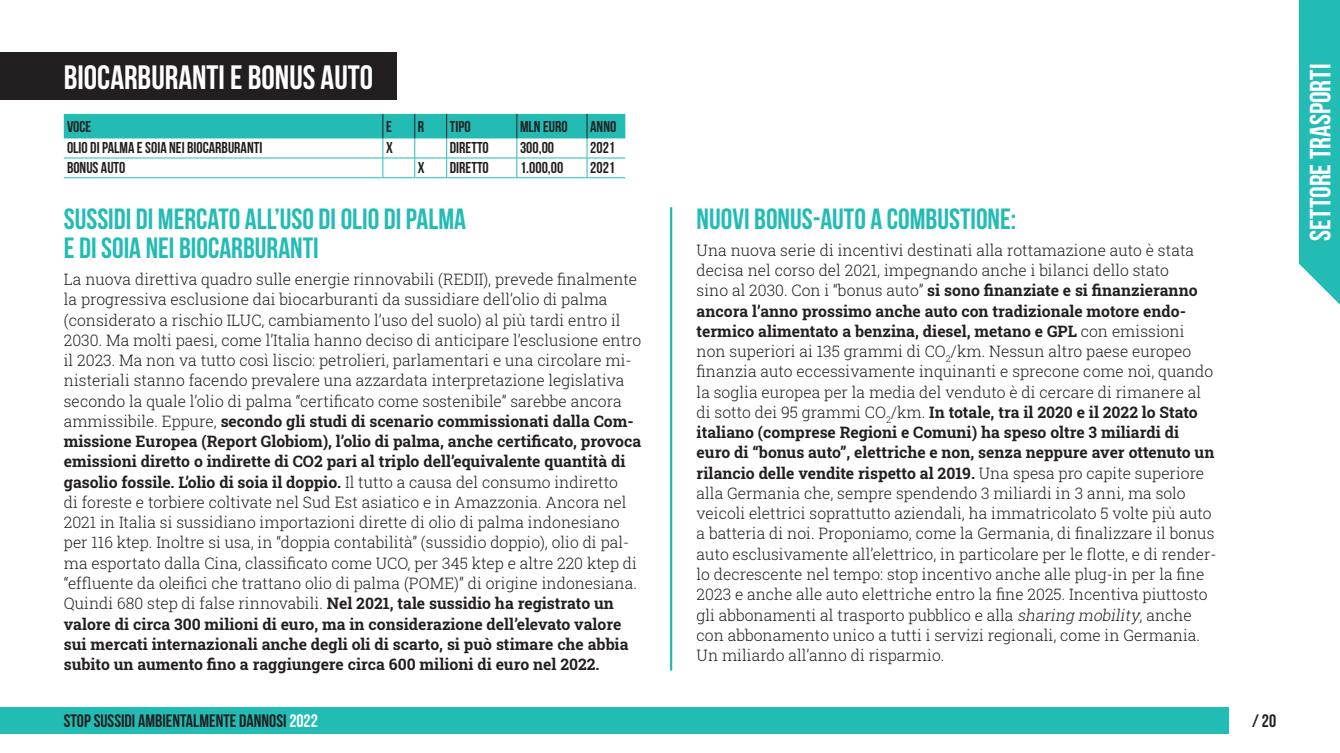
<style>
.page{position:relative;width:1340px;height:753px;background:#fff}
.page>*{position:absolute;margin:0;border:0;box-sizing:border-box;transform-origin:0 0}
.titolo_3{font:700 33.75px "Bebas Neue";color:#fff}
.testo_note_tabelle{font:700 29.25px/29.2px "Bebas Neue";color:#22bcb5}
.t1{font:700 29.25px "Bebas Neue";color:#fff}
.t2{font:700 18px "Bebas Neue";color:#231f20}
.testo_note_tabelle-2{font:300 15.75px/20.2px "Roboto Slab";color:#231f20}
.t3{font:700 15.75px "Bebas Neue";color:#231f20}
.s1{font-weight:700}
.s2{font-style:italic}
.s3{color:#fff}
</style>
<div class="page">
<div style="left:0;top:707px;width:1228px;height:26px;background:#22bcb5"></div>
<svg style="left:1298px;top:0;width:41px;height:304px;background:#35c1bb"></svg>
<div style="left:0;top:53px;width:397px;height:47px;background:#231f20"></div>
<hr style="left:670px;top:207px;width:2px;height:463px;background:#22bcb5">
<svg style="left:64px;top:114px;width:561px;height:63px"></svg>
<hr style="left:64px;top:177px;width:319px;height:1px;background:#22bcb5">
<hr style="left:383px;top:177px;width:32px;height:1px;background:#22bcb5">
<hr style="left:415px;top:177px;width:31px;height:1px;background:#22bcb5">
<hr style="left:446px;top:177px;width:71px;height:1px;background:#22bcb5">
<hr style="left:517px;top:177px;width:70px;height:1px;background:#22bcb5">
<hr style="left:587px;top:177px;width:38px;height:1px;background:#22bcb5">
<p class="titolo_3" style="left:64px;top:59px;width:311px">BIOCARBURANTI E BONUS AUTO</p>
<p class="t3" style="left:67px;top:118px;width:26px">VOCE</p>
<p class="t3" style="left:386px;top:118px;width:7px">E</p>
<p class="t3" style="left:418px;top:118px;width:8px">R</p>
<p class="t3" style="left:450px;top:118px;width:22px">TIPO</p>
<p class="t3" style="left:520px;top:118px;width:49px">MLN EURO</p>
<p class="t3" style="left:590px;top:118px;width:28px">ANNO</p>
<p class="t3" style="left:67px;top:139px;width:197px">OLIO DI PALMA E SOIA NEI BIOCARBURANTI</p>
<p class="t3" style="left:386px;top:139px;width:8px">X</p>
<p class="t3" style="left:450px;top:139px;width:40px">DIRETTO</p>
<p class="t3" style="left:520px;top:139px;width:36px">300,00</p>
<p class="t3" style="left:590px;top:139px;width:26px">2021</p>
<p class="t3" style="left:67px;top:159px;width:60px">BONUS AUTO</p>
<p class="t3" style="left:418px;top:159px;width:8px">X</p>
<p class="t3" style="left:450px;top:159px;width:40px">DIRETTO</p>
<p class="t3" style="left:520px;top:159px;width:45px">1.000,00</p>
<p class="t3" style="left:590px;top:159px;width:26px">2021</p>
<p class="testo_note_tabelle" style="left:64px;top:204px;width:404px">SUSSIDI DI MERCATO ALL’USO DI OLIO DI PALMA<br>E DI SOIA NEI BIOCARBURANTI</p>
<p class="testo_note_tabelle-2" style="left:64px;top:269px;width:579px">La nuova direttiva quadro sulle energie rinnovabili (REDII), prevede finalmente la progressiva esclusione dai biocarburanti da sussidiare dell’olio di palma (considerato a rischio ILUC, cambiamento l’uso del suolo) al più tardi entro il 2030. Ma molti paesi, come l’Italia hanno deciso di anticipare l’esclusione entro il 2023. Ma non va tutto così liscio: petrolieri, parlamentari e una circolare mi&shy;nisteriali stanno facendo prevalere una azzardata interpretazione legislativa secondo la quale l’olio di palma “certificato come sostenibile” sarebbe ancora ammissibile. Eppure, <span class="s1">secondo gli studi di scenario commissionati dalla Com&shy;missione Europea (Report Globiom), l’olio di palma, anche certificato, provoca emissioni diretto o indirette di CO2 pari al triplo dell’equivalente quantità di gasolio fossile. L’olio di soia il doppio.</span> Il tutto a causa del consumo indiretto<br>di foreste e torbiere coltivate nel Sud Est asiatico e in Amazzonia. Ancora nel 2021 in Italia si sussidiano importazioni dirette di olio di palma indonesiano per 116 ktep. Inoltre si usa, in “doppia contabilità” (sussidio doppio), olio di pal&shy;ma esportato dalla Cina, classificato come UCO, per 345 ktep e altre 220 ktep di “effluente da oleifici che trattano olio di palma (POME)” di origine indonesiana.<br>Quindi 680 step di false rinnovabili. <span class="s1">Nel 2021, tale sussidio ha registrato un valore di circa 300 milioni di euro, ma in considerazione dell’elevato valore sui mercati internazionali anche degli oli di scarto, si può stimare che abbia subito un aumento fino a raggiungere circa 600 milioni di euro nel 2022.</span></p>
<p class="testo_note_tabelle" style="left:696px;top:204px;width:321px">NUOVI BONUS-AUTO A COMBUSTIONE:</p>
<p class="testo_note_tabelle-2" style="left:696px;top:239px;width:521px">Una nuova serie di incentivi destinati alla rottamazione auto è stata decisa nel corso del 2021, impegnando anche i bilanci dello stato<br>sino al 2030. Con i “bonus auto” <span class="s1">si sono finanziate e si finanzieranno ancora l’anno prossimo anche auto con tradizionale motore endo&shy;termico alimentato a benzina, diesel, metano e GPL</span> con emissioni non superiori ai 135 grammi di CO<sub>2</sub>/km. Nessun altro paese europeo finanzia auto eccessivamente inquinanti e sprecone come noi, quando la soglia europea per la media del venduto è di cercare di rimanere al di sotto dei 95 grammi CO<sub>2</sub>/km. <span class="s1">In totale, tra il 2020 e il 2022 lo Stato italiano (comprese Regioni e Comuni) ha speso oltre 3 miliardi di euro di “bonus auto”, elettriche e non, senza neppure aver ottenuto un rilancio delle vendite rispetto al 2019.</span> Una spesa pro capite superiore alla Germania che, sempre spendendo 3 miliardi in 3 anni, ma solo veicoli elettrici soprattutto aziendali, ha immatricolato 5 volte più auto a batteria di noi. Proponiamo, come la Germania, di finalizzare il bonus auto esclusivamente all’elettrico, in particolare per le flotte, e di render&shy;lo decrescente nel tempo: stop incentivo anche alle plug-in per la fine 2023 e anche alle auto elettriche entro la fine 2025. Incentiva piuttosto gli abbonamenti al trasporto pubblico e alla <span class="s2">sharing mobility</span>, anche con abbonamento unico a tutti i servizi regionali, come in Germania.<br>Un miliardo all’anno di risparmio.</p>
<p class="t2" style="left:64px;top:711px;width:255px">STOP SUSSIDI AMBIENTALMENTE DANNOSI <span class="s3">2022</span></p>
<p class="t2" style="left:1252px;top:711px;width:25px">/ 20</p>
<h2 class="t1" style="left:1304px;top:240px;width:178px;rotate:-90deg">SETTORE TRASPORTI</h2>
</div>
